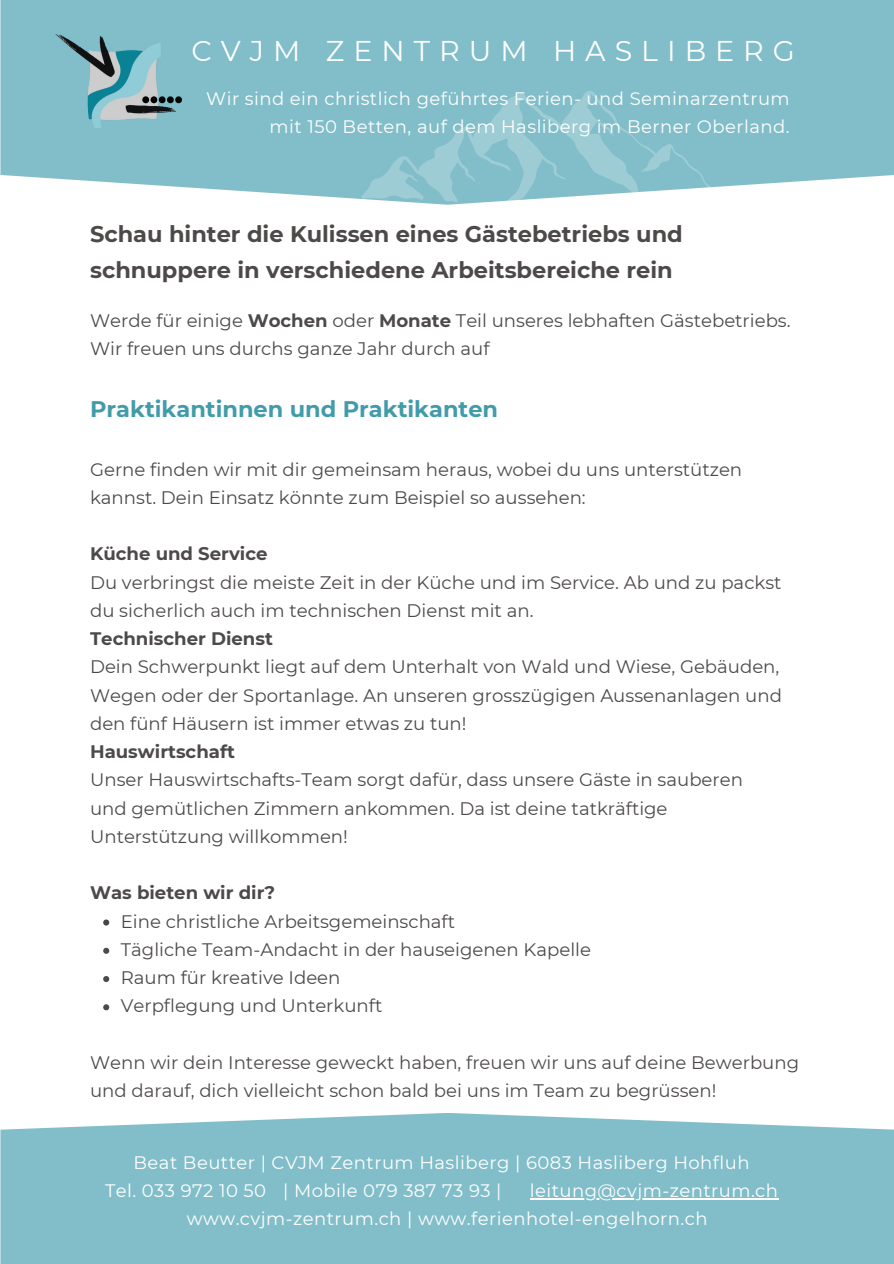
<style>
.page{position:relative;width:894px;height:1264px;background:#fff}
.page>*{position:absolute;margin:0;border:0;box-sizing:border-box;transform-origin:0 0}
.t1{font:28.5px "Montserrat";letter-spacing:.315em;color:#fff}
.t2{font:700 22.5px/35.2px "Montserrat";color:#211c1c}
.t3{font:700 22.5px "Montserrat";color:#138395}
.t4{font:18.15px/28.2px "Montserrat";color:#211c1c}
.t5{font:700 18.15px "Montserrat";color:#211c1c}
.t6{font:18px/28.2px "Montserrat";letter-spacing:.025em;color:#fff;text-align:right}
.s1{font-weight:700}
.s2{font-family:"Noto Sans"}
</style>
<div class="page">
<svg style="left:0;top:0;width:893px;height:205px;fill:#81bec9"></svg>
<svg style="left:103px;top:919px;width:6px;height:6px"></svg>
<svg style="left:103px;top:947px;width:6px;height:6px"></svg>
<svg style="left:103px;top:976px;width:6px;height:6px"></svg>
<svg style="left:103px;top:1004px;width:6px;height:6px"></svg>
<div style="left:0;top:1113px;width:893px;height:150px;background:#81bec9"></div>
<svg style="left:361px;top:90px;width:356px;height:114px"></svg>
<img style="left:55px;top:35px;width:126px;height:92px">
<hr style="left:529px;top:1198px;width:249px;height:1px;background:#fff">
<h1 class="t1" style="left:191px;top:32px;width:605px">CVJM ZENTRUM HASLIBERG</h1>
<p class="t6" style="left:206px;top:84px;width:585px">Wir sind ein christlich geführtes Ferien- und Seminarzentrum mit 150 Betten, auf dem Hasliberg im Berner Oberland.</p>
<p class="t2" style="left:90px;top:216px;width:594px">Schau hinter die Kulissen eines Gästebetriebs und schnuppere in verschiedene Arbeitsbereiche rein</p>
<p class="t4" style="left:90px;top:306px;width:701px">Werde für einige <span class="s1">Wochen</span> oder <span class="s1">Monate</span> Teil unseres lebhaften Gästebetriebs.<br>Wir freuen uns durchs ganze Jahr durch auf</p>
<p class="t3" style="left:90px;top:393px;width:409px">Praktikantinnen und Praktikanten</p>
<p class="t4" style="left:90px;top:454px;width:653px">Gerne finden wir mit dir gemeinsam heraus, wobei du uns unterstützen kannst. Dein Einsatz könnte zum Beispiel so aussehen:</p>
<p class="t5" style="left:90px;top:540px;width:179px">Küche und Service</p>
<p class="t4" style="left:90px;top:567px;width:692px">Du verbringst die meiste Zeit in der Küche und im Service. Ab und zu packst du sicherlich auch im technischen Dienst mit an.</p>
<p class="t5" style="left:90px;top:625px;width:184px">Technischer Dienst</p>
<p class="t4" style="left:90px;top:652px;width:693px">Dein Schwerpunkt liegt auf dem Unterhalt von Wald und Wiese, Gebäuden,<br>Wegen oder der Sportanlage. An unseren grosszügigen Aussenanlagen und den fünf Häusern ist immer etwas zu tun!</p>
<p class="t5" style="left:90px;top:738px;width:146px">Hauswirtschaft</p>
<p class="t4" style="left:90px;top:765px;width:654px">Unser Hauswirtschafts-Team sorgt dafür, dass unsere Gäste in sauberen und gemütlichen Zimmern ankommen. Da ist deine tatkräftige<br>Unterstützung willkommen!</p>
<p class="t5" style="left:90px;top:879px;width:186px">Was bieten wir dir?</p>
<p class="t4" style="left:121px;top:906px;width:471px">Eine christliche Arbeitsgemeinschaft<br>Tägliche Team-Andacht in der hauseigenen Kapelle Raum für kreative Ideen<br>Verpflegung und Unterkunft</p>
<p class="t4" style="left:90px;top:1047px;width:710px">Wenn wir dein Interesse geweckt haben, freuen wir uns auf deine Bewerbung und darauf, dich vielleicht schon bald bei uns im Team zu begrüssen!</p>
<p class="t6" style="left:133px;top:1147px;width:617px">Beat Beutter | CVJM Zentrum Hasliberg | 6083 Hasliberg Hohfluh</p>
<p class="t6" style="left:105px;top:1175px;width:674px">Tel. 033 972 10 50 | Mobile 079 387 73 93 | <span class="s2">  </span>leitung@cvjm-zentrum.ch</p>
<p class="t6" style="left:187px;top:1204px;width:522px">www.cvjm-zentrum.ch | www.ferienhotel-engelhorn.ch</p>
</div>
